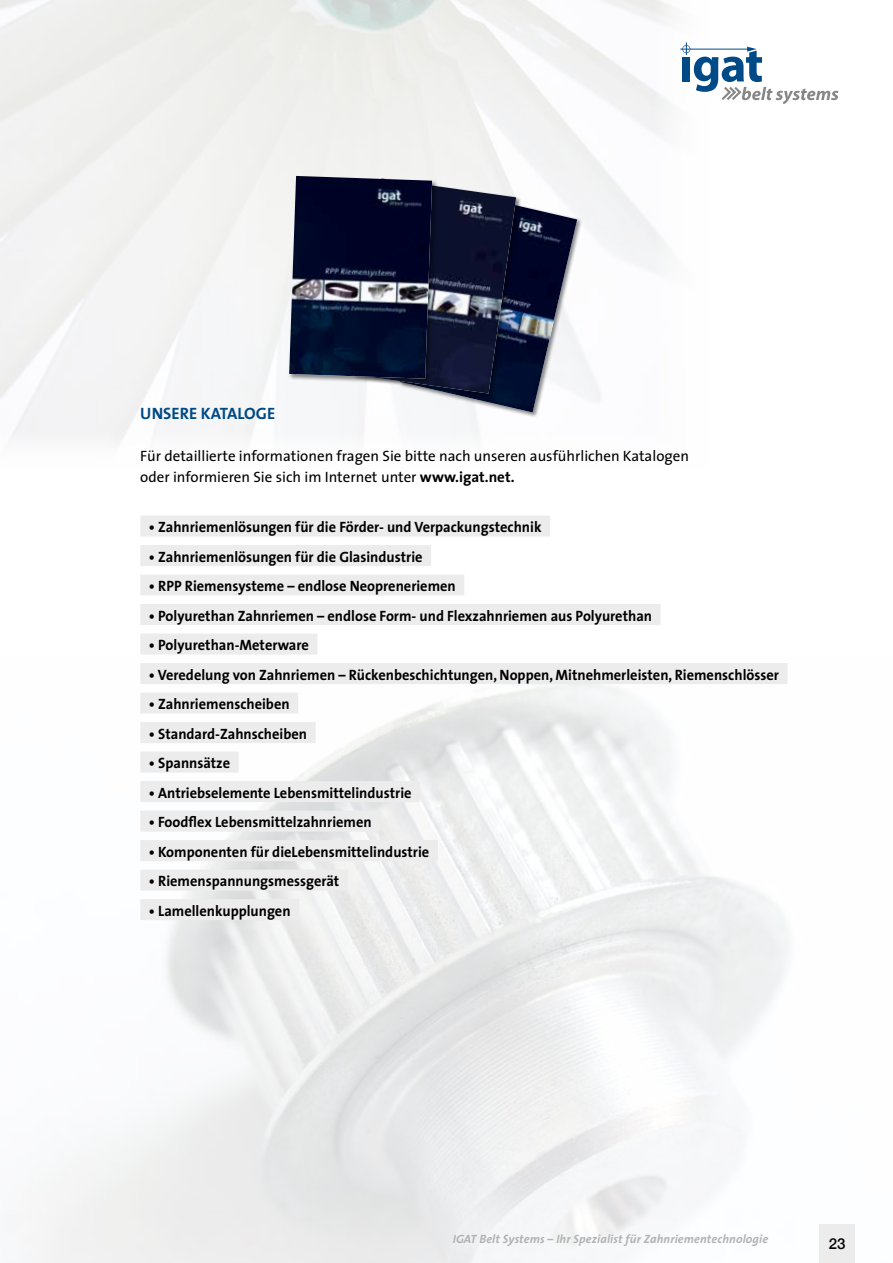
<style>
.page{position:relative;width:893px;height:1263px;background:#fff}
.page>*{position:absolute;margin:0;border:0;box-sizing:border-box;transform-origin:0 0}
.t1{font:700 16.5px "The Sans";color:#004a87}
.t2{font:700 15px "The Sans";color:#000;scale:.96 1}
.t3{font:15px/21px "The Sans";color:#000}
.t4{font:500 15px "Helvetica Neue";color:#000}
.t5{font:italic 700 12px "The Sans";letter-spacing:.01em;color:#b1b2b3}
.s1{font-weight:700}
</style>
<div class="page">
<div style="left:140px;top:515px;width:410px;height:21px;background:#ececec"></div>
<div style="left:140px;top:545px;width:291px;height:21px;background:#ececec"></div>
<div style="left:140px;top:574px;width:324px;height:21px;background:#ececec"></div>
<div style="left:140px;top:604px;width:521px;height:21px;background:#ececec"></div>
<div style="left:140px;top:633px;width:177px;height:21px;background:#ececec"></div>
<div style="left:140px;top:663px;width:647px;height:21px;background:#ececec"></div>
<div style="left:140px;top:692px;width:158px;height:21px;background:#ececec"></div>
<div style="left:140px;top:722px;width:176px;height:21px;background:#ececec"></div>
<div style="left:140px;top:751px;width:99px;height:21px;background:#ececec"></div>
<div style="left:140px;top:781px;width:280px;height:21px;background:#ececec"></div>
<div style="left:140px;top:811px;width:240px;height:21px;background:#ececec"></div>
<div style="left:140px;top:840px;width:298px;height:21px;background:#ececec"></div>
<div style="left:140px;top:870px;width:208px;height:21px;background:#ececec"></div>
<div style="left:140px;top:899px;width:159px;height:21px;background:#ececec"></div>
<div style="left:399px;top:188px;width:184px;height:230px;background:#000;opacity:.45"></div>
<svg style="left:289px;top:176px;width:288px;height:236px"></svg>
<img style="left:289px;top:176px;width:143px;height:203px">
<hr style="left:680px;top:49px;width:68px;height:1px;background:#004a87">
<svg style="left:682px;top:43px;width:156px;height:61px"></svg>
<div style="left:819px;top:1224px;width:36px;height:39px;background:#ececec"></div>
<p class="t1" style="left:140px;top:399px;width:136px">UNSERE KATALOGE</p>
<p class="t3" style="left:140px;top:445px;width:550px">Für detaillierte informationen fragen Sie bitte nach unseren ausführlichen Katalogen oder informieren Sie sich im Internet unter <span class="s1">www.igat.net.</span></p>
<p class="t2" style="left:149px;top:515px;width:411px">• Zahnriemenlösungen für die Förder- und Verpackungstechnik</p>
<p class="t2" style="left:149px;top:544px;width:287px">• Zahnriemenlösungen für die Glasindustrie</p>
<p class="t2" style="left:149px;top:574px;width:321px">• RPP Riemensysteme – endlose Neopreneriemen</p>
<p class="t2" style="left:149px;top:603px;width:526px">• Polyurethan Zahnriemen – endlose Form- und Flexzahnriemen aus Polyurethan</p>
<p class="t2" style="left:149px;top:633px;width:168px">• Polyurethan-Meterware</p>
<p class="t2" style="left:149px;top:662px;width:658px">• Veredelung von Zahnriemen – Rückenbeschichtungen, Noppen, Mitnehmerleisten, Riemenschlösser</p>
<p class="t2" style="left:149px;top:692px;width:148px">• Zahnriemenscheiben</p>
<p class="t2" style="left:149px;top:721px;width:166px">• Standard-Zahnscheiben</p>
<p class="t2" style="left:149px;top:751px;width:86px">• Spannsätze</p>
<p class="t2" style="left:149px;top:780px;width:275px">• Antriebselemente Lebensmittelindustrie</p>
<p class="t2" style="left:149px;top:810px;width:234px">• Foodflex Lebensmittelzahnriemen</p>
<p class="t2" style="left:149px;top:839px;width:294px">• Komponenten für dieLebensmittelindustrie</p>
<p class="t2" style="left:149px;top:869px;width:200px">• Riemenspannungsmessgerät</p>
<p class="t2" style="left:149px;top:898px;width:149px">• Lamellenkupplungen</p>
<p class="t5" style="left:453px;top:1229px;width:317px">IGAT Belt Systems – Ihr Spezialist für Zahnriementechnologie</p>
<p class="t4" style="left:829px;top:1231px;width:18px">23</p>
</div>
